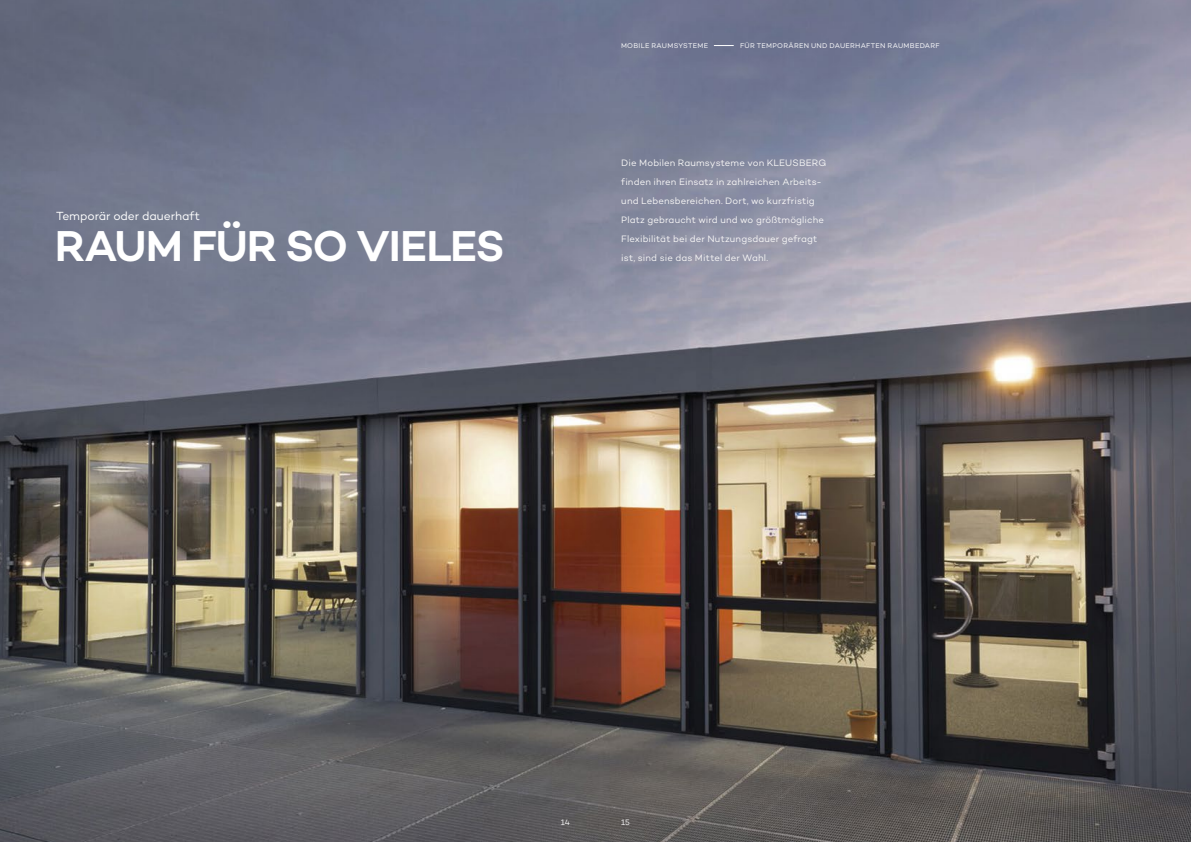
<style>
.page{position:relative;width:1191px;height:842px;background:#fff}
.page>*{position:absolute;margin:0;border:0;box-sizing:border-box;transform-origin:0 0}
.t1{font:600 44px "Campton";letter-spacing:-.025em;color:#fff}
.t2{font:12px "Campton";letter-spacing:-.01em;color:#fff}
.t3{font:9.5px/19px "Campton";letter-spacing:.01em;color:#f6f5f5}
.t4{font:8px "Campton";color:#fff}
.t5{font:7px "Campton";letter-spacing:.04em;color:#fff}
</style>
<div class="page">
<img style="left:0;top:0;width:1191px;height:842px">
<svg style="left:714px;top:45px;width:19px;height:1px"></svg>
<p class="t2" style="left:56px;top:208px;width:145px">Temporär oder dauerhaft</p>
<h1 class="t1" style="left:55px;top:218px;width:452px">RAUM FÜR SO VIELES</h1>
<p class="t5" style="left:621px;top:41px;width:89px">MOBILE RAUMSYSTEME</p>
<p class="t5" style="left:740px;top:41px;width:201px">FÜR TEMPORÄREN UND DAUERHAFTEN RAUMBEDARF</p>
<p class="t3" style="left:621px;top:153px;width:206px">Die Mobilen Raumsysteme von KLEUSBERG finden ihren Einsatz in zahlreichen Arbeits&shy;und Lebensbereichen. Dort, wo kurzfristig Platz gebraucht wird und wo größtmögliche Flexibilität bei der Nutzungsdauer gefragt</p>
<p class="t3" style="left:621px;top:248px;width:148px">ist, sind sie das Mittel der Wahl.</p>
<p class="t4" style="left:561px;top:817px;width:11px">14</p>
<p class="t4" style="left:621px;top:817px;width:10px">15</p>
</div>
